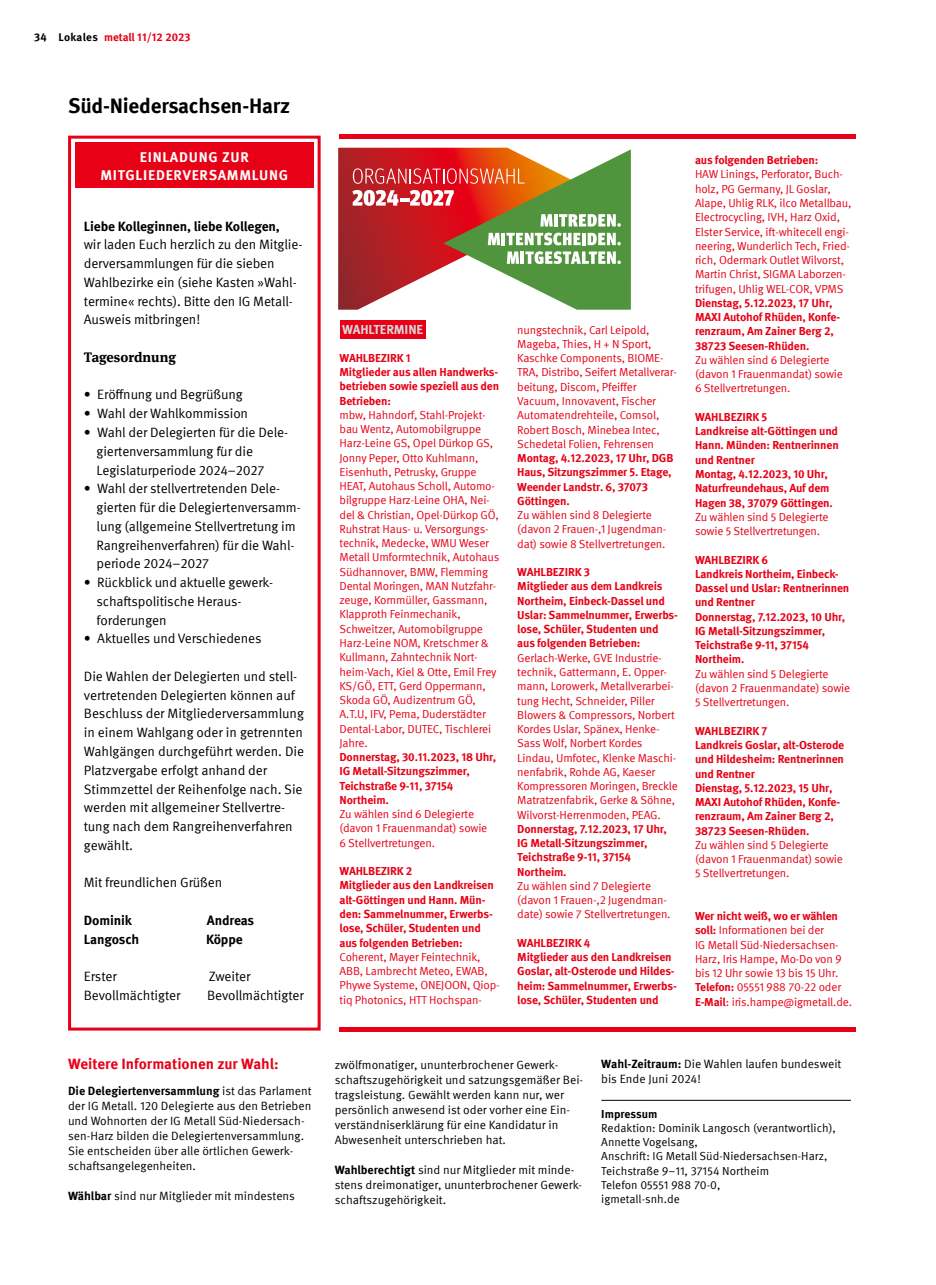
<style>
.page{position:relative;width:936px;height:1285px;background:#fff}
.page>*{position:absolute;margin:0;border:0;box-sizing:border-box;transform-origin:0 0}
.t1{font:700 21px "Meta IGM";letter-spacing:-.01em;color:#000}
.t2{font:700 15px "Meta IGM";color:#e70016}
.t3{font:700 14.25px/18px "Meta IGM";letter-spacing:.05em;color:#fff;text-align:center}
.t4{font:700 13.8px "Meta Serif IGM";color:#000}
.t5{font:13.5px/18.8px "Meta IGM";letter-spacing:-.01em;color:#000}
.t6{font:700 13.5px "Meta IGM";letter-spacing:-.01em;color:#000}
.t7{font:700 13.2px "Meta IGM";letter-spacing:-.015em;color:#d8dada}
.t8{font:12px/15px "Meta IGM";color:#000}
.t9{font:11.7px/14.2px "Meta IGM";letter-spacing:-.015em;color:#e70016}
.t10{font:700 11.7px/14.2px "Meta IGM";letter-spacing:-.015em;color:#e70016}
.t11{font:11.7px/14.2px "Meta IGM";color:#000}
.t12{font:700 11.7px "Meta IGM";color:#000}
.t13{font:700 11.25px "Meta IGM";color:#e70016}
.s1{color:#000}
.s2{font-weight:700}
</style>
<div class="page">
<div style="left:339px;top:134px;width:516px;height:5px;background:#e70016"></div>
<hr style="left:339px;top:1027px;width:516px;height:4px;background:#e70016">
<div style="left:339px;top:320px;width:86px;height:19px;background:#e70016"></div>
<div style="left:68px;top:136px;width:252px;height:894px;border:3px solid #e70016"></div>
<div style="left:75px;top:143px;width:238px;height:45px;background:#e70016"></div>
<svg style="left:338px;top:148px;width:292px;height:161px"></svg>
<hr style="left:601px;top:1099px;width:249px;height:1px;background:#000">
<p class="t13" style="left:34px;top:28px;width:158px"><span class="s1">34 Lokales</span> metall 11/12 2023</p>
<h1 class="t1" style="left:68px;top:89px;width:224px">Süd-Niedersachsen-Harz</h1>
<p class="t3" style="left:100px;top:147px;width:189px">EINLADUNG ZUR<br>MITGLIEDERVERSAMMLUNG</p>
<p class="t6" style="left:84px;top:215px;width:197px">Liebe Kolleginnen, liebe Kollegen,</p>
<p class="t5" style="left:84px;top:234px;width:220px">wir laden Euch herzlich zu den Mitglie&shy;derversammlungen für die sieben Wahlbezirke ein (siehe Kasten »Wahl&shy;termine« rechts). Bitte den IG Metall-Ausweis mitbringen!</p>
<p class="t4" style="left:84px;top:346px;width:94px">Tagesordnung</p>
<p class="t5" style="left:84px;top:384px;width:160px">• Eröffnung und Begrüßung</p>
<p class="t5" style="left:84px;top:403px;width:166px">• Wahl der Wahlkommission</p>
<p class="t5" style="left:97px;top:422px;width:193px;text-indent:-13px">• Wahl der Delegierten für die Dele&shy;giertenversammlung fü r die<br>Legislaturperiode 2024–2027</p>
<p class="t5" style="left:97px;top:478px;width:206px;text-indent:-13px">• Wahl der stellvertretenden Dele&shy;gierten für die Delegiertenversamm&shy;lung (allgemeine Stellvertretung im Rangreihenverfahren) für die Wahl&shy;periode 2024–2027</p>
<p class="t5" style="left:97px;top:572px;width:178px;text-indent:-13px">• Rückblick und aktuelle gewerk&shy;schaftspolitische Heraus&shy;forderungen</p>
<p class="t5" style="left:84px;top:628px;width:179px">• Aktuelles und Verschiedenes</p>
<p class="t5" style="left:84px;top:666px;width:222px">Die Wahlen der Delegierten und stell&shy;vertretenden Delegierten können auf Beschluss der Mitgliederversammlung in einem Wahlgang oder in getrennten Wahlgängen durchgeführt werden. Die Platzvergabe erfolgt anhand der Stimmzettel der Reihenfolge nach. Sie werden mit allgemeiner Stellvertre&shy;tung nach dem Rangreihenverfahren gewählt.</p>
<p class="t5" style="left:84px;top:872px;width:140px">Mit freundlichen Grüßen</p>
<p class="t6" style="left:84px;top:909px;width:50px">Dominik</p>
<p class="t6" style="left:207px;top:909px;width:49px">Andreas</p>
<p class="t6" style="left:84px;top:928px;width:57px">Langosch</p>
<p class="t6" style="left:206px;top:928px;width:38px">Köppe</p>
<p class="t5" style="left:84px;top:966px;width:34px">Erster</p>
<p class="t5" style="left:209px;top:966px;width:43px">Zweiter</p>
<p class="t5" style="left:84px;top:984px;width:98px">Bevollmächtigter</p>
<p class="t5" style="left:207px;top:984px;width:98px">Bevollmächtigter</p>
<p class="t2" style="left:68px;top:1052px;width:212px">Weitere Informationen zur Wahl:</p>
<p class="t8" style="left:68px;top:1082px;width:245px"><span class="s2">Die Delegiertenversammlung</span> ist das Parlament der IG Metall. 120 Delegierte aus den Betrieben und Wohnorten der IG Metall Süd-Niedersach&shy;sen-Harz bilden die Delegiertenversammlung.<br>Sie entscheiden über alle örtlichen Gewerk&shy;schaftsangelegenheiten.</p>
<p class="t8" style="left:68px;top:1187px;width:228px"><span class="s2">Wählbar</span> sind nur Mitglieder mit mindestens</p>
<p class="t7" style="left:342px;top:319px;width:82px">WAHLTERMINE</p>
<p class="t10" style="left:339px;top:350px;width:161px">WAHLBEZIRK 1<br>Mitglieder aus allen Handwerks&shy;betrieben sowie speziell aus den<br>Betrieben:</p>
<p class="t9" style="left:339px;top:407px;width:161px">mbw, Hahndorf, Stahl-Projekt&shy;bau Wentz, Automobilgruppe<br>Harz-Leine GS, Opel Dürkop GS,<br>Jonny Peper, Otto Kuhlmann,<br>Eisenhuth, Petrusky, Gruppe<br>HEAT, Autohaus Scholl, Automo&shy;bilgruppe Harz-Leine OHA, Nei&shy;del &amp; Christian, Opel-Dürkop GÖ,<br>Ruhstrat Haus- u. Versorgungs&shy;technik, Medecke, WMU Weser<br>Metall Umformtechnik, Autohaus<br>Südhannover, BMW, Flemming<br>Dental Moringen, MAN Nutzfahr&shy;zeuge, Kornmüller, Gassmann,<br>Klapproth Feinmechanik,<br>Schweitzer, Automobilgruppe<br>Harz-Leine NOM, Kretschmer &amp;<br>Kullmann, Zahntechnik Nort&shy;heim-Vach, Kiel &amp; Otte, Emil Frey<br>KS/GÖ, ETT, Gerd Oppermann,<br>Skoda GÖ, Audizentrum GÖ,<br>A.T.U, IFV, Pema, Duderstädter<br>Dental-Labor, DUTEC, Tischlerei<br>Jahre.</p>
<p class="t10" style="left:339px;top:749px;width:158px">Donnerstag, 30.11.2023, 18 Uhr,<br>IG Metall-Sitzungszimmer,<br>Teichstraße 9-11, 37154<br>Northeim.</p>
<p class="t9" style="left:339px;top:806px;width:149px">Zu wählen sind 6 Delegierte (davon 1 Frauenmandat) sowie<br>6 Stellvertretungen.</p>
<p class="t10" style="left:339px;top:863px;width:156px">WAHLBEZIRK 2<br>Mitglieder aus den Landkreisen alt-Göttingen und Hann. Mün&shy;den: Sammelnummer, Erwerbs&shy;lose, Schüler, Studenten und aus folgenden Betrieben:</p>
<p class="t9" style="left:339px;top:948px;width:162px">Coherent, Mayer Feintechnik,<br>ABB, Lambrecht Meteo, EWAB,<br>Phywe Systeme, ONEJOON, Qiop&shy;tiq Photonics, HTT Hochspan-</p>
<p class="t9" style="left:517px;top:322px;width:161px">nungstechnik, Carl Leipold,<br>Mageba, Thies, H + N Sport,<br>Kaschke Components, BIOME-<br>TRA, Distribo, Seifert Metallverar&shy;beitung, Discom, Pfeiffer<br>Vacuum, Innovavent, Fischer<br>Automatendrehteile, Comsol,<br>Robert Bosch, Minebea Intec,<br>Schedetal Folien, Fehrensen</p>
<p class="t10" style="left:517px;top:450px;width:158px">Montag, 4.12.2023, 17 Uhr, DGB<br>Haus, Sitzungszimmer 5. Etage,<br>Weender Landstr. 6, 37073<br>Göttingen.</p>
<p class="t9" style="left:517px;top:507px;width:150px">Zu wählen sind 8 Delegierte (davon 2 Frauen-,1 Jugendman&shy;dat) sowie 8 Stellvertretungen.</p>
<p class="t10" style="left:517px;top:564px;width:162px">WAHLBEZIRK 3<br>Mitglieder aus dem Landkreis<br>Northeim, Einbeck-Dassel und<br>Uslar: Sammelnummer, Erwerbs&shy;lose, Schüler, Studenten und aus folgenden Betrieben:</p>
<p class="t9" style="left:517px;top:649px;width:162px">Gerlach-Werke, GVE Industrie&shy;technik, Gattermann, E. Opper&shy;mann, Lorowerk, Metallverarbei&shy;tung Hecht, Schneider, Piller<br>Blowers &amp; Compressors, Norbert<br>Kordes Uslar, Spänex, Henke-<br>Sass Wolf, Norbert Kordes<br>Lindau, Umfotec, Klenke Maschi&shy;nenfabrik, Rohde AG, Kaeser<br>Kompressoren Moringen, Breckle<br>Matratzenfabrik, Gerke &amp; Söhne,<br>Wilvorst-Herrenmoden, PEAG.</p>
<p class="t10" style="left:517px;top:820px;width:151px">Donnerstag, 7.12.2023, 17 Uhr,<br>IG Metall-Sitzungszimmer,<br>Teichstraße 9-11, 37154<br>Northeim.</p>
<p class="t9" style="left:517px;top:877px;width:155px">Zu wählen sind 7 Delegierte (davon 1 Frauen-,2 Jugendman&shy;date) sowie 7 Stellvertretungen.</p>
<p class="t10" style="left:517px;top:934px;width:161px">WAHLBEZIRK 4<br>Mitglieder aus den Landkreisen<br>Goslar, alt-Osterode und Hildes&shy;heim: Sammelnummer, Erwerbs&shy;lose, Schüler, Studenten und</p>
<p class="t10" style="left:695px;top:152px;width:125px">aus folgenden Betrieben:</p>
<p class="t9" style="left:695px;top:166px;width:158px">HAW Linings, Perforator, Buch&shy;holz, PG Germany, JL Goslar,<br>Alape, Uhlig RLK, ilco Metallbau,<br>Electrocycling, IVH, Harz Oxid,<br>Elster Service, ift-whitecell engi&shy;neering, Wunderlich Tech, Fried&shy;rich, Odermark Outlet Wilvorst,<br>Martin Christ, SIGMA Laborzen&shy;trifugen, Uhlig WEL-COR, VPMS</p>
<p class="t10" style="left:695px;top:295px;width:147px">Dienstag, 5.12.2023, 17 Uhr,<br>MAXI Autohof Rhüden, Konfe&shy;renzraum, Am Zainer Berg 2,<br>38723 Seesen-Rhüden.</p>
<p class="t9" style="left:695px;top:352px;width:149px">Zu wählen sind 6 Delegierte (davon 1 Frauenmandat) sowie<br>6 Stellvertretungen.</p>
<p class="t10" style="left:695px;top:409px;width:145px">WAHLBEZIRK 5<br>Landkreise alt-Göttingen und<br>Hann. Münden: Rentnerinnen und Rentner<br>Montag, 4.12.2023, 10 Uhr,<br>Naturfreundehaus, Auf dem<br>Hagen 38, 37079 Göttingen.</p>
<p class="t9" style="left:695px;top:508px;width:135px">Zu wählen sind 5 Delegierte sowie 5 Stellvertretungen.</p>
<p class="t10" style="left:695px;top:551px;width:156px">WAHLBEZIRK 6<br>Landkreis Northeim, Einbeck-<br>Dassel und Uslar: Rentnerinnen und Rentner<br>Donnerstag, 7.12.2023, 10 Uhr,<br>IG Metall-Sitzungszimmer,<br>Teichstraße 9-11, 37154<br>Northeim.</p>
<p class="t9" style="left:695px;top:665px;width:157px">Zu wählen sind 5 Delegierte (davon 2 Frauenmandate) sowie<br>5 Stellvertretungen.</p>
<p class="t10" style="left:695px;top:722px;width:151px">WAHLBEZIRK 7<br>Landkreis Goslar, alt-Osterode und Hildesheim: Rentnerinnen und Rentner<br>Dienstag, 5.12.2023, 15 Uhr,<br>MAXI Autohof Rhüden, Konfe&shy;renzraum, Am Zainer Berg 2,<br>38723 Seesen-Rhüden.</p>
<p class="t9" style="left:695px;top:836px;width:149px">Zu wählen sind 5 Delegierte (davon 1 Frauenmandat) sowie<br>5 Stellvertretungen.</p>
<p class="t9" style="left:695px;top:908px;width:158px"><span class="s2">Wer nicht weiß, wo er wählen soll:</span> Informationen bei der<br>IG Metall Süd-Niedersachsen-<br>Harz, Iris Hampe, Mo-Do von 9 bis 12 Uhr sowie 13 bis 15 Uhr.<br><span class="s2">Telefon:</span> 05551 988 70-22 oder<br><span class="s2">E-Mail</span>: iris.hampe@igmetall.de.</p>
<p class="t8" style="left:334px;top:1056px;width:250px">zwölfmonatiger, ununterbrochener Gewerk&shy;schaftszugehörigkeit und satzungsgemäßer Bei&shy;tragsleistung. Gewählt werden kann nur, wer persönlich anwesend ist oder vorher eine Ein&shy;verständniserklärung für eine Kandidatur in Abwesenheit unterschrieben hat.</p>
<p class="t8" style="left:334px;top:1161px;width:249px"><span class="s2">Wahlberechtigt</span> sind nur Mitglieder mit minde&shy;stens dreimonatiger, ununterbrochener Gewerk&shy;schaftszugehörigkeit.</p>
<p class="t8" style="left:601px;top:1055px;width:241px"><span class="s2">Wahl-Zeitraum:</span> Die Wahlen laufen bundesweit bis Ende Juni 2024!</p>
<p class="t12" style="left:601px;top:1104px;width:58px">Impressum</p>
<p class="t11" style="left:601px;top:1119px;width:236px">Redaktion: Dominik Langosch (verantwortlich),<br>Annette Vogelsang,<br>Anschrift: IG Metall Süd-Niedersachsen-Harz,<br>Teichstraße 9–11, 37154 Northeim<br>Telefon 05551 988 70-0,<br>igmetall-snh.de</p>
</div>
